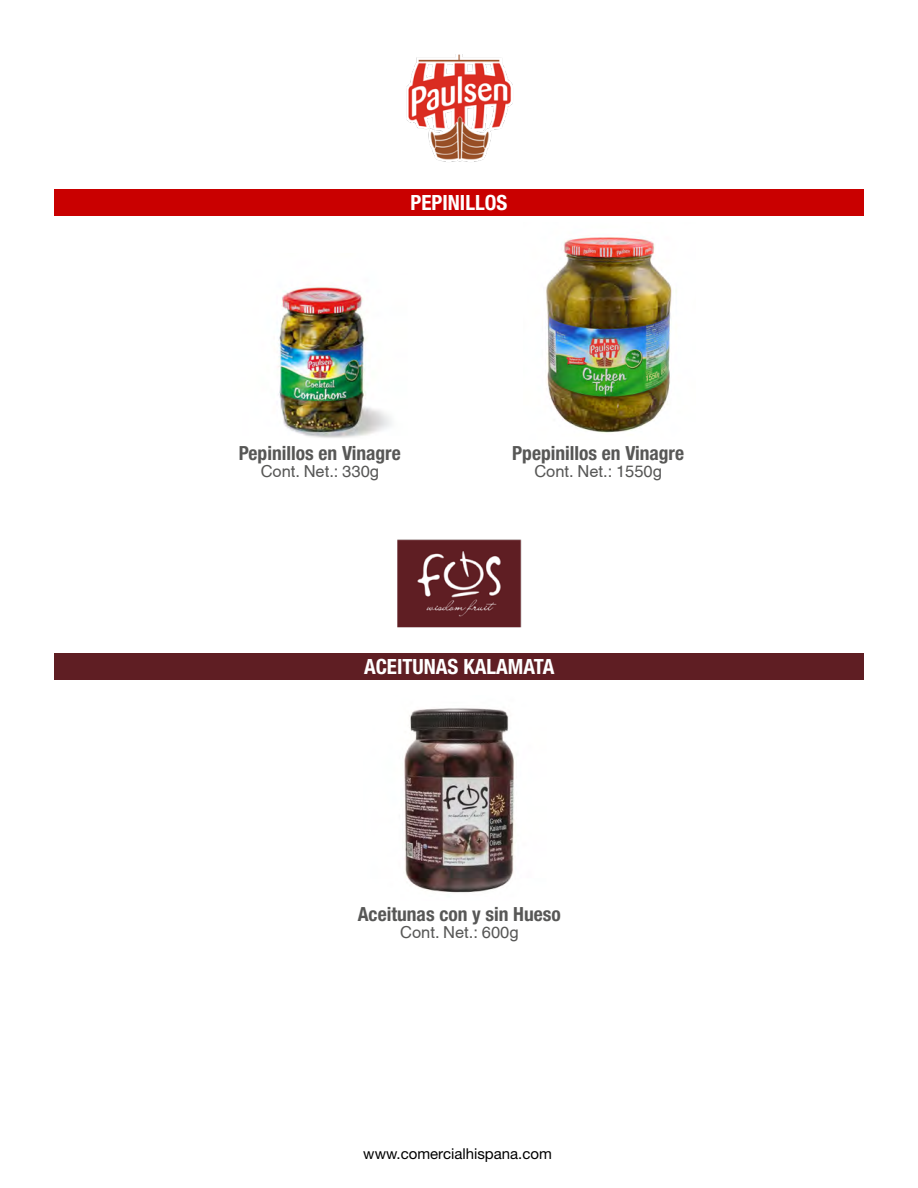
<style>
.page{position:relative;width:918px;height:1188px;background:#fff}
.page>*{position:absolute;margin:0;border:0;box-sizing:border-box;transform-origin:0 0}
.t1{font:700 condensed 21px "Helvetica Neue LT Pro";color:#fff}
.t2{font:700 condensed 19.5px "Helvetica Neue LT Pro";color:#575756}
.t3{font:16.5px "Helvetica";color:#575756}
.t4{font:15px "Helvetica Neue LT Std";color:#000}
</style>
<div class="page">
<img style="left:404px;top:708px;width:110px;height:185px">
<img style="left:546px;top:237px;width:126px;height:196px">
<img style="left:278px;top:284px;width:114px;height:154px">
<div style="left:54px;top:189px;width:810px;height:27px;background:#c90000"></div>
<div style="left:54px;top:653px;width:810px;height:27px;background:#5f1e23"></div>
<img style="left:398px;top:540px;width:124px;height:87px">
<img style="left:406px;top:54px;width:107px;height:108px">
<p class="t1" style="left:411px;top:190px;width:98px">PEPINILLOS</p>
<p class="t2" style="left:239px;top:442px;width:163px">Pepinillos en Vinagre</p>
<p class="t3" style="left:261px;top:462px;width:120px">Cont. Net.: 330g</p>
<p class="t2" style="left:512px;top:442px;width:174px">Ppepinillos en Vinagre</p>
<p class="t3" style="left:534px;top:462px;width:129px">Cont. Net.: 1550g</p>
<p class="t1" style="left:364px;top:654px;width:192px">ACEITUNAS KALAMATA</p>
<p class="t2" style="left:358px;top:902px;width:205px">Aceitunas con y sin Hueso</p>
<p class="t3" style="left:400px;top:922px;width:120px">Cont. Net.: 600g</p>
<p class="t4" style="left:363px;top:1144px;width:190px">www.comercialhispana.com</p>
</div>
